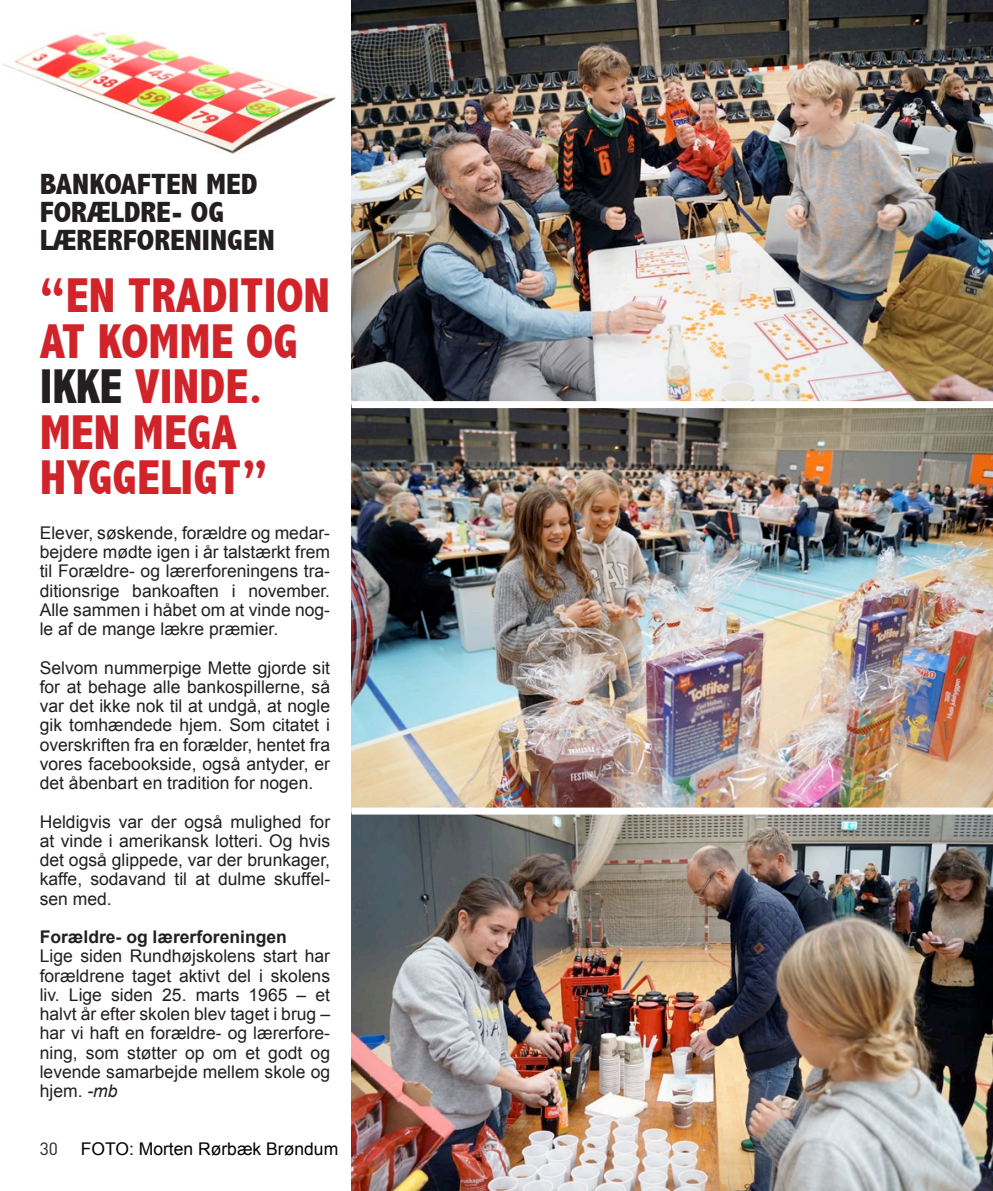
<style>
.page{position:relative;width:993px;height:1191px;background:#fff}
.page>*{position:absolute;margin:0;border:0;box-sizing:border-box;transform-origin:0 0}
.t1{font:800 condensed 49px/45.5px "Abadi";color:#d1232a}
.t2{font:800 condensed 29.22px/28px "Abadi";color:#231f20;scale:1.08 1}
.t3{font:17.5px/19.2px "Arial";color:#231f20;text-align:justify}
.t4{font:700 17.5px "Arial";color:#231f20}
.t5{font:17.5px "Arial";color:#000}
.t6{font:17.5px "DIN";color:#231f20}
.s1{color:#231f20}
.s2{font-style:italic}
</style>
<div class="page">
<img style="left:2px;top:32px;width:334px;height:122px">
<img style="left:351px;top:814px;width:641px;height:377px">
<img style="left:351px;top:0;width:641px;height:807px">
<div style="left:351px;top:401px;width:641px;height:7px;background:#fff"></div>
<h2 class="t2" style="left:40px;top:170px;width:219px">BANKOAFTEN MED<br>FORÆLDRE- OG<br>LÆRERFORENINGEN</h2>
<h1 class="t1" style="left:40px;top:273px;width:292px">“EN TRADITION<br>AT KOMME OG<br><span class="s1">IKKE</span> VINDE.<br>MEN MEGA<br>HYGGELIGT”</h1>
<p class="t3" style="left:40px;top:523px;width:292px">Elever, søskende, forældre og medar&shy;bejdere mødte igen i år talstærkt frem til Forældre- og lærerforeningens tra&shy;ditionsrige bankoaften i november.<br>Alle sammen i håbet om at vinde nog&shy;le af de mange lækre præmier.</p>
<p class="t3" style="left:40px;top:658px;width:292px">Selvom nummerpige Mette gjorde sit for at behage alle bankospillerne, så var det ikke nok til at undgå, at nogle gik tomhændede hjem. Som citatet i overskriften fra en forælder, hentet fra vores facebookside, også antyder, er det åbenbart en tradition for nogen.</p>
<p class="t3" style="left:40px;top:812px;width:292px">Heldigvis var der også mulighed for at vinde i amerikansk lotteri. Og hvis det også glippede, var der brunkager, kaffe️ , sodavand til at dulme skuffel&shy;sen med.</p>
<p class="t4" style="left:40px;top:925px;width:248px">Forældre- og lærerforeningen</p>
<p class="t3" style="left:40px;top:946px;width:292px">Lige siden Rundhøjskolens start har forældrene taget aktivt del i skolens liv. Lige siden 25. marts 1965 – et halvt år efter skolen blev taget i brug – har vi haft en forældre- og lærerfore&shy;ning, som støtter op om et godt og levende samarbejde mellem skole og hjem. <span class="s2">-mb</span></p>
<p class="t6" style="left:40px;top:1137px;width:20px">30</p>
<p class="t5" style="left:81px;top:1137px;width:259px">FOTO: Morten Rørbæk Brøndum</p>
</div>
